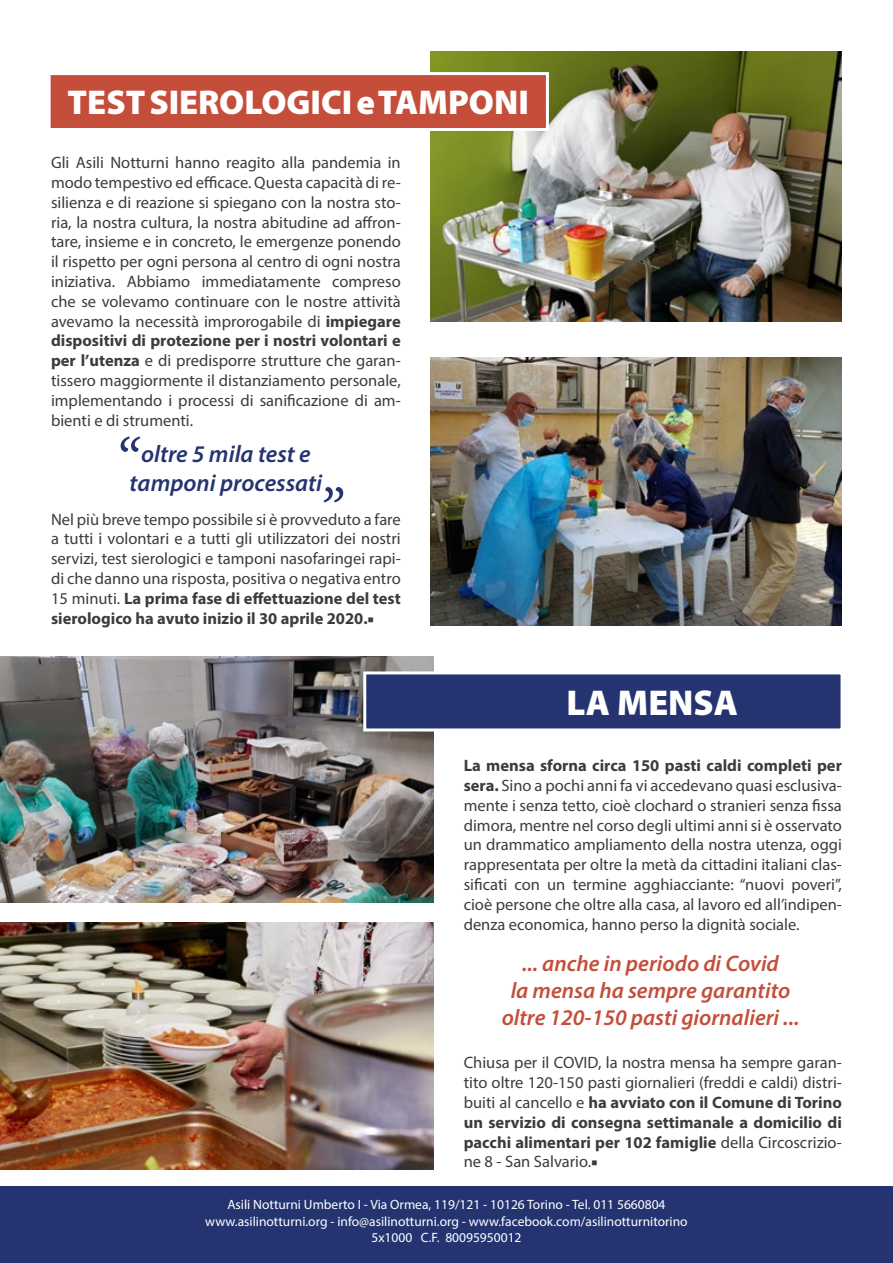
<style>
.page{position:relative;width:893px;height:1263px;background:#fff}
.page>*{position:absolute;margin:0;border:0;box-sizing:border-box;transform-origin:0 0}
.t1{font:900 36px "Myriad Pro";color:#fff}
.t2{font:900 34.5px "Myriad Pro";color:#fff}
.t3{font:italic 600 24px/28.8px "Myriad Pro";color:#253471;text-align:center}
.t4{font:italic 600 22.5px/27px "Myriad Pro";color:#c54e3b;text-align:center}
.t5{font:16.5px/19.8px "Myriad Pro";color:#3c3c3b;text-align:justify}
.t6{font:13.5px/16.2px "Myriad Pro";color:#fff;text-align:center}
.s1{font-style:inherit}
.s2{font-weight:700}
.s3{font-family:"Minion Pro"}
</style>
<div class="page">
<div style="left:0;top:1186px;width:893px;height:77px;background:#253471"></div>
<img style="left:0;top:923px;width:434px;height:246px">
<img style="left:0;top:656px;width:434px;height:247px">
<img style="left:431px;top:51px;width:411px;height:271px">
<img style="left:431px;top:357px;width:411px;height:268px">
<div style="left:49px;top:74px;width:498px;height:55px;background:#c54e3b"></div>
<div style="left:48px;top:72px;width:501px;height:59px;border:3px solid #fff"></div>
<div style="left:365px;top:673px;width:477px;height:57px;background:#253471"></div>
<div style="left:363px;top:671px;width:480px;height:60px;border:3px solid #fff"></div>
<svg style="left:324px;top:487px;width:19px;height:15px"></svg>
<svg style="left:120px;top:436px;width:20px;height:16px"></svg>
<h2 class="t2" style="left:68px;top:80px;width:463px">TEST SIEROLOGICI <span class="s1">e</span> TAMPONI</h2>
<p class="t5" style="left:51px;top:152px;width:351px">Gli Asili Notturni hanno reagito alla pandemia in modo tempestivo ed efficace. Questa capacità di re&shy;silienza e di reazione si spiegano con la nostra sto&shy;ria, la nostra cultura, la nostra abitudine ad affron&shy;tare, insieme e in concreto, le emergenze ponendo il rispetto per ogni persona al centro di ogni nostra iniziativa. Abbiamo immediatamente compreso che se volevamo continuare con le nostre attività avevamo la necessità improrogabile di <span class="s2">impiegare dispositivi di protezione per i nostri volontari e per l’utenza</span> e di predisporre strutture che garan&shy;tissero maggiormente il distanziamento personale, implementando i processi di sanificazione di am&shy;bienti e di strumenti.</p>
<h3 class="t3" style="left:130px;top:439px;width:194px">oltre 5 mila test e tamponi processati</h3>
<p class="t5" style="left:51px;top:509px;width:351px">Nel più breve tempo possibile si è provveduto a fare a tutti i volontari e a tutti gli utilizzatori dei nostri servizi, test sierologici e tamponi nasofaringei rapi&shy;di che danno una risposta, positiva o negativa entro 15 minuti. <span class="s2">La prima fase di effettuazione del test sierologico ha avuto inizio il 30 aprile 2020.</span><span class="s3">■</span></p>
<h1 class="t1" style="left:566px;top:679px;width:173px">LA MENSA</h1>
<p class="t5" style="left:464px;top:755px;width:380px"><span class="s2">La mensa sforna circa 150 pasti caldi completi per sera.</span> Sino a pochi anni fa vi accedevano quasi esclusiva&shy;mente i senza tetto, cioè clochard o stranieri senza fissa dimora, mentre nel corso degli ultimi anni si è osservato un drammatico ampliamento della nostra utenza, oggi rappresentata per oltre la metà da cittadini italiani clas&shy;sificati con un termine agghiacciante: “nuovi poveri”, cioè persone che oltre alla casa, al lavoro ed all’indipen&shy;denza economica, hanno perso la dignità sociale.</p>
<h3 class="t4" style="left:502px;top:949px;width:299px">... anche in periodo di Covid<br>la mensa ha sempre garantito oltre 120-150 pasti giornalieri ...</h3>
<p class="t5" style="left:464px;top:1052px;width:380px">Chiusa per il COVID, la nostra mensa ha sempre garan&shy;tito oltre 120-150 pasti giornalieri (freddi e caldi) distri&shy;buiti al cancello e <span class="s2">ha avviato con il Comune di Torino un servizio di consegna settimanale a domicilio di pacchi alimentari per 102 famiglie</span> della Circoscrizio&shy;ne 8 - San Salvario.<span class="s3">■</span></p>
<p class="t6" style="left:205px;top:1196px;width:484px">Asili Notturni Umberto I - Via Ormea, 119/121 - 10126 Torino - Tel. 011 5660804 www.asilinotturni.org - info@asilinotturni.org - www.facebook.com/asilinotturnitorino<br>5x1000 C.F. 80095950012</p>
</div>
